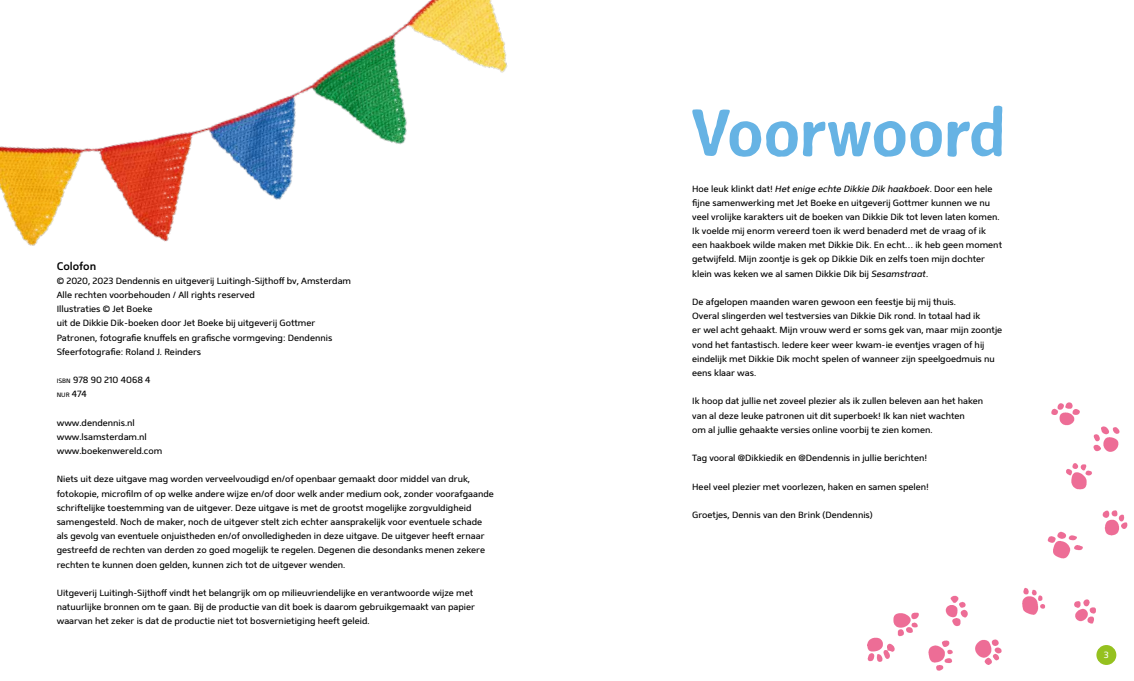
<style>
.page{position:relative;width:1134px;height:681px;background:#fff}
.page>*{position:absolute;margin:0;border:0;box-sizing:border-box;transform-origin:0 0}
.t1{font:700 62px "Beo Sans OT Soft R11";color:#66b3e4}
.t2{font:600 11px "Mentone";color:#000}
.t3{font:9px/14.2px "Mentone";color:#000}
.t4{font:9px "Mentone";color:#000}
.t5{font:9px "Mentone";color:#fff}
.t6{font:6.3px "Mentone";color:#000}
.s1{font-size:6.3px}
.s2{font-size:9px}
.s3{font-style:italic}
</style>
<div class="page">
<img style="left:0;top:0;width:507px;height:246px">
<img style="left:868px;top:402px;width:259px;height:268px">
<div style="left:1096px;top:644px;width:20px;height:20px;background:#95c11f;border-radius:50%"></div>
<p class="t2" style="left:57px;top:259px;width:41px">Colofon</p>
<p class="t3" style="left:57px;top:273px;width:296px">© 2020, 2023 Dendennis en uitgeverij Luitingh-Sijthoff bv, Amsterdam Alle rechten voorbehouden / All rights reserved<br>Illustraties © Jet Boeke<br>uit de Dikkie Dik-boeken door Jet Boeke bij uitgeverij Gottmer Patronen, fotografie knuffels en grafische vormgeving: Dendennis Sfeerfotografie: Roland J. Reinders</p>
<p class="t4" style="left:57px;top:374px;width:95px"><span class="s1">ISBN</span> 978 90 210 4068 4</p>
<p class="t6" style="left:57px;top:391px;width:32px">NUR <span class="s2">474</span></p>
<p class="t3" style="left:57px;top:415px;width:107px">www.dendennis.nl www.lsamsterdam.nl www.boekenwereld.com</p>
<p class="t3" style="left:57px;top:472px;width:439px">Niets uit deze uitgave mag worden verveelvoudigd en/of openbaar gemaakt door middel van druk, fotokopie, microfilm of op welke andere wijze en/of door welk ander medium ook, zonder voorafgaande schriftelijke toestemming van de uitgever. Deze uitgave is met de grootst mogelijke zorgvuldigheid samengesteld. Noch de maker, noch de uitgever stelt zich echter aansprakelijk voor eventuele schade als gevolg van eventuele onjuistheden en/of onvolledigheden in deze uitgave. De uitgever heeft ernaar gestreefd de rechten van derden zo goed mogelijk te regelen. Degenen die desondanks menen zekere rechten te kunnen doen gelden, kunnen zich tot de uitgever wenden.</p>
<p class="t3" style="left:57px;top:585px;width:420px">Uitgeverij Luitingh-Sijthoff vindt het belangrijk om op milieuvriendelijke en verantwoorde wijze met natuurlijke bronnen om te gaan. Bij de productie van dit boek is daarom gebruikgemaakt van papier waarvan het zeker is dat de productie niet tot bosvernietiging heeft geleid.</p>
<h1 class="t1" style="left:691px;top:96px;width:316px">Voorwoord</h1>
<p class="t3" style="left:692px;top:181px;width:311px">Hoe leuk klinkt dat! <span class="s3">Het enige echte Dikkie Dik haakboek</span>. Door een hele fijne samenwerking met Jet Boeke en uitgeverij Gottmer kunnen we nu veel vrolijke karakters uit de boeken van Dikkie Dik tot leven laten komen.<br>Ik voelde mij enorm vereerd toen ik werd benaderd met de vraag of ik een haakboek wilde maken met Dikkie Dik. En echt… ik heb geen moment getwijfeld. Mijn zoontje is gek op Dikkie Dik en zelfs toen mijn dochter klein was keken we al samen Dikkie Dik bij <span class="s3">Sesamstraat</span>.</p>
<p class="t3" style="left:692px;top:294px;width:312px">De afgelopen maanden waren gewoon een feestje bij mij thuis.<br>Overal slingerden wel testversies van Dikkie Dik rond. In totaal had ik<br>er wel acht gehaakt. Mijn vrouw werd er soms gek van, maar mijn zoontje vond het fantastisch. Iedere keer weer kwam-ie eventjes vragen of hij eindelijk met Dikkie Dik mocht spelen of wanneer zijn speelgoedmuis nu eens klaar was.</p>
<p class="t3" style="left:692px;top:394px;width:293px">Ik hoop dat jullie net zoveel plezier als ik zullen beleven aan het haken van al deze leuke patronen uit dit superboek! Ik kan niet wachten<br>om al jullie gehaakte versies online voorbij te zien komen.</p>
<p class="t3" style="left:692px;top:450px;width:236px">Tag vooral @Dikkiedik en @Dendennis in jullie berichten!</p>
<p class="t3" style="left:692px;top:479px;width:238px">Heel veel plezier met voorlezen, haken en samen spelen!</p>
<p class="t3" style="left:692px;top:507px;width:182px">Groetjes, Dennis van den Brink (Dendennis)</p>
<p class="t5" style="left:1104px;top:649px;width:7px">3</p>
</div>
